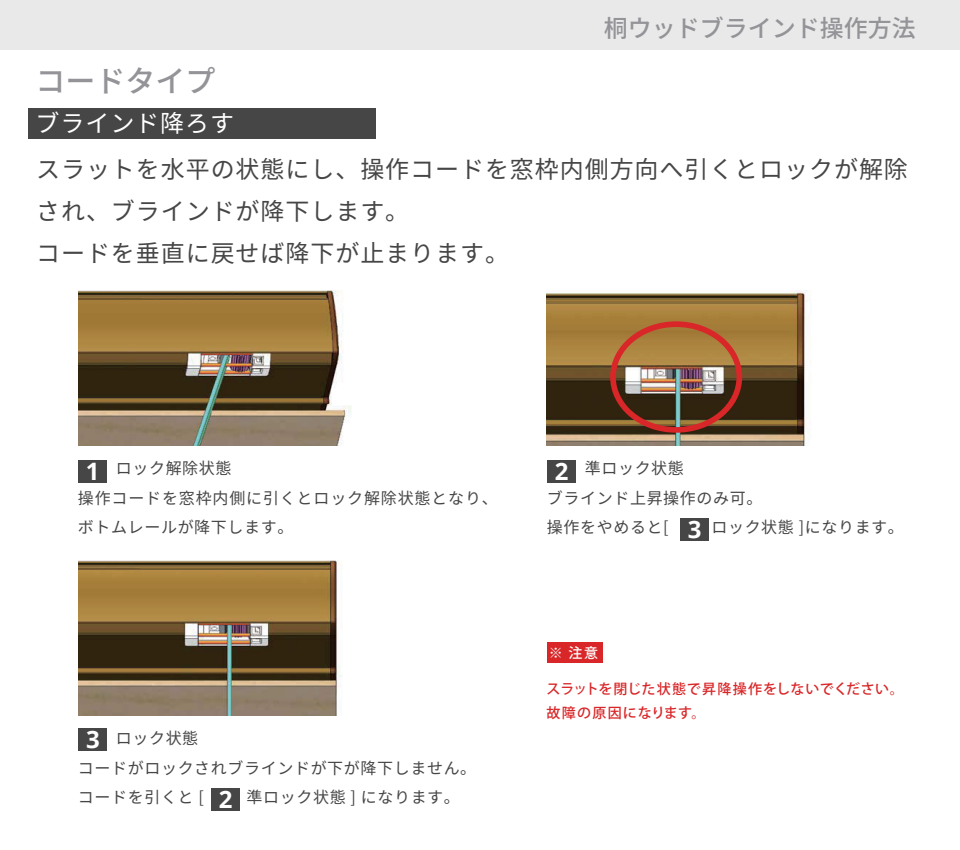
<style>
.page{position:relative;width:960px;height:850px;background:#fff}
.page>*{position:absolute;margin:0;border:0;box-sizing:border-box;transform-origin:0 0}
.t1{font:500 30px "Noto Sans CJ Kjp";color:#939398}
.t2{font:24px/42px "Noto Sans CJ Kjp";letter-spacing:.04em;color:#464647}
.t3{font:500 24px "Noto Sans CJ Kjp";color:#939398}
.t4{font:24px "Noto Sans CJ Kjp";letter-spacing:.04em;color:#fff}
.t5{font:700 24px "Open Sans";color:#fff}
.t6{font:16px/29.5px "Noto Sans CJ Kjp";letter-spacing:.04em;color:#464647}
.t7{font:500 14px/24px "Koz Go Pr 6 N";letter-spacing:.045em;color:#d92628}
.t8{font:500 14px "Koz Go Pr 6 N";color:#fff}
</style>
<div class="page">
<div style="left:0;top:0;width:960px;height:50px;background:#eae9e9"></div>
<div style="left:28px;top:108px;width:348px;height:31px;background:#464647"></div>
<img style="left:78px;top:560px;width:264px;height:155px">
<img style="left:78px;top:290px;width:273px;height:155px">
<img style="left:547px;top:290px;width:264px;height:155px">
<div style="left:610px;top:321px;width:132px;height:112px;border:6px solid #d92628;border-radius:50%"></div>
<div style="left:78px;top:460px;width:29px;height:23px;background:#464647"></div>
<div style="left:211px;top:788px;width:29px;height:23px;background:#464647"></div>
<div style="left:78px;top:728px;width:29px;height:23px;background:#464647"></div>
<div style="left:547px;top:460px;width:29px;height:23px;background:#464647"></div>
<div style="left:680px;top:518px;width:29px;height:23px;background:#464647"></div>
<div style="left:547px;top:643px;width:56px;height:20px;background:#d92628"></div>
<h1 class="t1" style="left:36px;top:64px;width:181px">コードタイプ</h1>
<h2 class="t4" style="left:36px;top:110px;width:200px">ブラインド降ろす</h2>
<h2 class="t3" style="left:604px;top:15px;width:313px">桐ウッドブラインド操作方法</h2>
<h2 class="t2" style="left:36px;top:148px;width:873px">スラットを水平の状態にし、操作コードを窓枠内側方向へ引くとロックが解除され、ブラインドが降下します。<br>コードを垂直に戻せば降下が止まります。</h2>
<p class="t6" style="left:78px;top:454px;width:421px;text-indent:38px">ロック解除状態<br>操作コードを窓枠内側に引くとロック解除状態となり、ボトムレールが降下します。</p>
<h2 class="t5" style="left:86px;top:454px;width:15px">1</h2>
<p class="t6" style="left:78px;top:724px;width:400px;text-indent:38px">ロック状態<br>コードがロックされブラインドが下が降下しません。コードを引くと [</p>
<h2 class="t5" style="left:86px;top:722px;width:15px">3</h2>
<p class="t6" style="left:247px;top:783px;width:215px">準ロック状態 ] になります。</p>
<h2 class="t5" style="left:219px;top:782px;width:15px">2</h2>
<p class="t6" style="left:547px;top:454px;width:217px;text-indent:38px">準ロック状態<br>ブラインド上昇操作のみ可。操作をやめると[</p>
<h2 class="t5" style="left:555px;top:454px;width:15px">2</h2>
<p class="t6" style="left:711px;top:513px;width:194px">ロック状態 ]になります。</p>
<h2 class="t5" style="left:688px;top:512px;width:15px">3</h2>
<p class="t8" style="left:549px;top:645px;width:51px">※ 注意</p>
<p class="t7" style="left:546px;top:677px;width:359px">スラットを閉じた状態で昇降操作をしないでください。故障の原因になります。</p>
</div>
